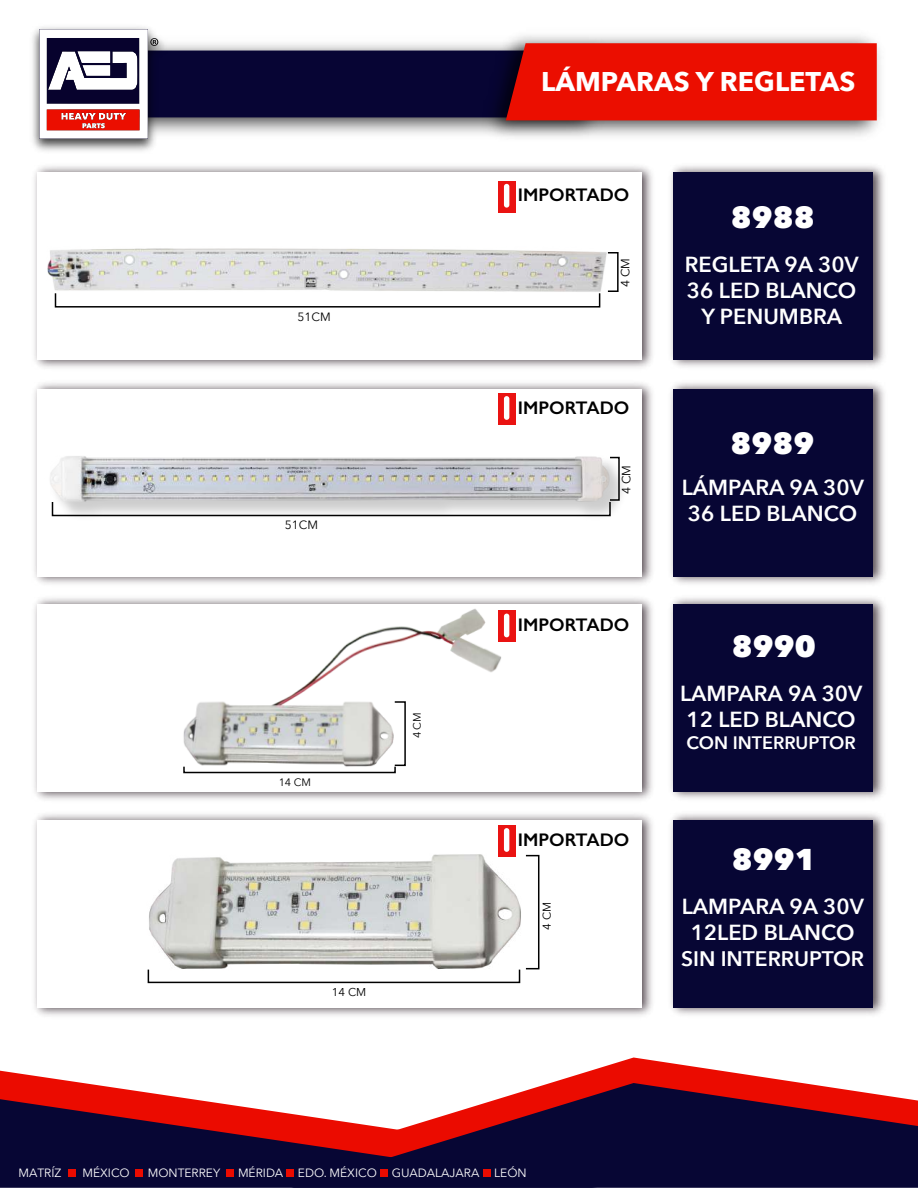
<style>
.page{position:relative;width:918px;height:1188px;background:#fff}
.page>*{position:absolute;margin:0;border:0;box-sizing:border-box;transform-origin:0 0}
.t1{font:800 30px "Avenir Next";color:#fff}
.t2{font:700 27px "Avenir Next";color:#fff}
.t3{font:600 21.75px/26.1px "Avenir Next";color:#fff;text-align:center}
.t4{font:600 21px "Avenir Next";color:#fff}
.t5{font:600 18.3px "Gill Sans";color:#000}
.t6{font:600 18px "Avenir Next";color:#fff}
.t7{font:12px "Avenir Next";color:#fff}
.t8{font:12px "Avenir Next";color:#000}
.t9{font:11.4px "Avenir Next";color:#000}
.t10{font:10.8px "Avenir Next";color:#000}
</style>
<div class="page">
<svg style="left:0;top:1071px;width:191px;height:28px"></svg>
<svg style="left:550px;top:1058px;width:252px;height:25px"></svg>
<svg style="left:0;top:1099px;width:291px;height:89px;background:#400e2e"></svg>
<svg style="left:291px;top:1083px;width:627px;height:105px;background:#552844"></svg>
<img style="left:32px;top:27px;width:123px;height:124px">
<svg style="left:39px;top:29px;width:838px;height:110px"></svg>
<img style="left:34px;top:165px;width:619px;height:203px">
<div style="left:38px;top:173px;width:604px;height:187px;background:#fff"></div>
<img style="left:670px;top:165px;width:215px;height:202px">
<div style="left:673px;top:172px;width:200px;height:188px;background:#070634"></div>
<img style="left:34px;top:382px;width:619px;height:202px">
<div style="left:38px;top:389px;width:604px;height:188px;background:#fff"></div>
<img style="left:670px;top:382px;width:215px;height:202px">
<div style="left:673px;top:389px;width:200px;height:188px;background:#070634"></div>
<img style="left:34px;top:597px;width:619px;height:203px">
<div style="left:38px;top:605px;width:604px;height:187px;background:#fff"></div>
<img style="left:670px;top:597px;width:215px;height:202px">
<div style="left:673px;top:604px;width:200px;height:188px;background:#070634"></div>
<img style="left:34px;top:813px;width:619px;height:203px">
<div style="left:38px;top:821px;width:604px;height:187px;background:#fff"></div>
<img style="left:670px;top:813px;width:215px;height:202px">
<div style="left:673px;top:820px;width:200px;height:188px;background:#070634"></div>
<div style="left:68px;top:1169px;width:8px;height:8px;background:#eb0b00"></div>
<div style="left:136px;top:1169px;width:7px;height:8px;background:#eb0b00"></div>
<div style="left:226px;top:1169px;width:8px;height:8px;background:#eb0b00"></div>
<div style="left:286px;top:1169px;width:8px;height:8px;background:#eb0b00"></div>
<div style="left:380px;top:1169px;width:8px;height:8px;background:#eb0b00"></div>
<div style="left:483px;top:1169px;width:8px;height:8px;background:#eb0b00"></div>
<div style="left:498px;top:181px;width:17px;height:31px;background:#ea1312"></div>
<div style="left:504px;top:184px;width:5px;height:24px;background:#fff;border-radius:3px"></div>
<div style="left:498px;top:393px;width:17px;height:32px;background:#ea1312"></div>
<div style="left:504px;top:396px;width:5px;height:24px;background:#fff;border-radius:3px"></div>
<svg style="left:504px;top:611px;width:11px;height:31px"></svg>
<div style="left:504px;top:614px;width:5px;height:23px;background:#fff;border-radius:3px"></div>
<div style="left:498px;top:825px;width:17px;height:32px;background:#ea1312"></div>
<div style="left:504px;top:828px;width:5px;height:24px;background:#fff;border-radius:3px"></div>
<img style="left:47px;top:248px;width:560px;height:47px">
<div style="left:607px;top:252px;width:12px;height:40px;border:2px solid #000"></div>
<div style="left:55px;top:293px;width:545px;height:15px;border:2px solid #000"></div>
<img style="left:49px;top:455px;width:560px;height:49px">
<div style="left:609px;top:457px;width:11px;height:44px;border:2px solid #000"></div>
<div style="left:52px;top:501px;width:559px;height:15px;border:2px solid #000"></div>
<img style="left:183px;top:609px;width:321px;height:158px">
<img style="left:147px;top:854px;width:374px;height:118px">
<div style="left:525px;top:855px;width:14px;height:114px;border:2px solid #000"></div>
<div style="left:148px;top:969px;width:372px;height:14px;border:2px solid #000"></div>
<div style="left:394px;top:701px;width:12px;height:65px;border:2px solid #000"></div>
<div style="left:183px;top:766px;width:213px;height:7px;border:2px solid #000"></div>
<p class="t2" style="left:541px;top:58px;width:316px">LÁMPARAS Y REGLETAS</p>
<p class="t8" style="left:298px;top:307px;width:35px">51CM</p>
<p class="t8" style="left:285px;top:514px;width:35px">51CM</p>
<p class="t10" style="left:279px;top:773px;width:34px">14 CM</p>
<p class="t10" style="left:408px;top:738px;width:28px;rotate:-90deg">4 CM</p>
<p class="t9" style="left:332px;top:982px;width:36px">14 CM</p>
<p class="t5" style="left:518px;top:184px;width:113px">IMPORTADO</p>
<p class="t8" style="left:615px;top:287px;width:31px;rotate:-90deg">4 CM</p>
<p class="t5" style="left:518px;top:396px;width:113px">IMPORTADO</p>
<p class="t8" style="left:616px;top:494px;width:31px;rotate:-90deg">4 CM</p>
<p class="t5" style="left:518px;top:614px;width:113px">IMPORTADO</p>
<p class="t5" style="left:518px;top:828px;width:113px">IMPORTADO</p>
<p class="t9" style="left:537px;top:930px;width:29px;rotate:-90deg">4 CM</p>
<h1 class="t1" style="left:731px;top:199px;width:85px">8988</h1>
<p class="t3" style="left:685px;top:251px;width:176px">REGLETA 9A 30V<br>36 LED BLANCO<br>Y PENUMBRA</p>
<h1 class="t1" style="left:730px;top:425px;width:86px">8989</h1>
<p class="t3" style="left:682px;top:474px;width:184px;text-align:left">LÁMPARA 9A 30V<br>36 LED BLANCO</p>
<h1 class="t1" style="left:732px;top:628px;width:86px">8990</h1>
<p class="t3" style="left:680px;top:680px;width:184px;text-align:left">LAMPARA 9A 30V<br>12 LED BLANCO</p>
<p class="t6" style="left:687px;top:727px;width:171px">CON INTERRUPTOR</p>
<h1 class="t1" style="left:732px;top:841px;width:86px">8991</h1>
<p class="t3" style="left:682px;top:893px;width:184px">LAMPARA 9A 30V<br>12LED BLANCO</p>
<p class="t4" style="left:681px;top:940px;width:185px">SIN INTERRUPTOR</p>
<p class="t7" style="left:19px;top:1163px;width:44px">MATRÍZ</p>
<p class="t7" style="left:82px;top:1163px;width:49px">MÉXICO</p>
<p class="t7" style="left:148px;top:1163px;width:74px">MONTERREY</p>
<p class="t7" style="left:238px;top:1163px;width:140px">MÉRIDA EDO. MÉXICO</p>
<p class="t7" style="left:392px;top:1163px;width:136px">GUADALAJARA LEÓN</p>
</div>
